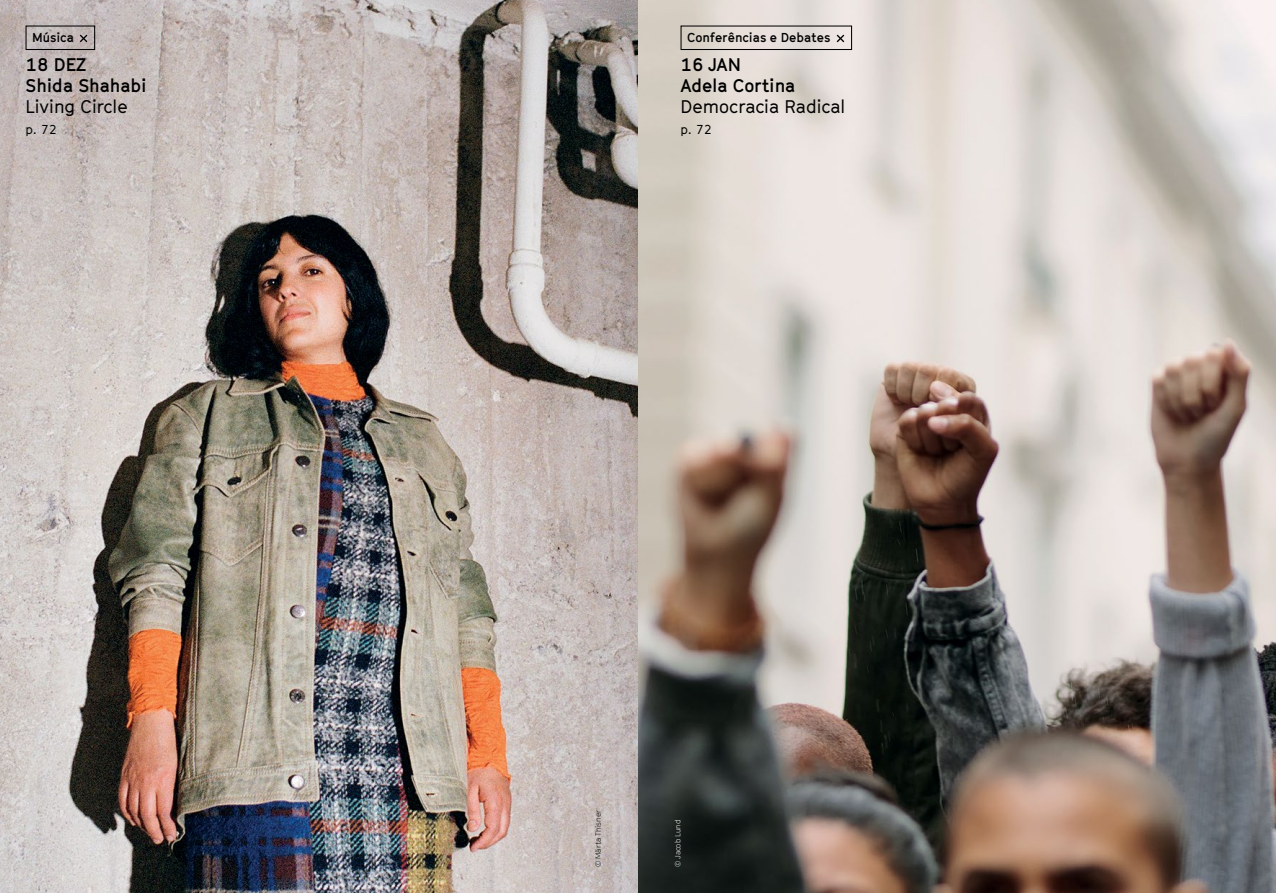
<style>
.page{position:relative;width:1276px;height:893px;background:#fff}
.page>*{position:absolute;margin:0;border:0;box-sizing:border-box;transform-origin:0 0}
.t1{font:700 18px/21px "GT Cinetype";color:#000}
.t2{font:18px "GT Cinetype";color:#000}
.t3{font:700 12.75px "GT Cinetype";color:#000}
.t4{font:12.75px "GT Cinetype";color:#000}
.t5{font:300 7.5px "GT Cinetype";color:#000}
.t6{font:300 7.5px "GT Cinetype";color:#fff}
</style>
<div class="page">
<img style="left:0;top:0;width:1276px;height:893px">
<div style="left:26px;top:26px;width:69px;height:24px;border:1px solid #000"></div>
<svg style="left:80px;top:35px;width:7px;height:7px"></svg>
<div style="left:680px;top:26px;width:172px;height:24px;border:1px solid #000"></div>
<svg style="left:836px;top:35px;width:8px;height:7px"></svg>
<p class="t3" style="left:32px;top:30px;width:43px">Música</p>
<p class="t1" style="left:26px;top:54px;width:123px">18 DEZ<br>Shida Shahabi</p>
<p class="t2" style="left:26px;top:96px;width:104px">Living Circle</p>
<p class="t4" style="left:26px;top:122px;width:33px">p. 72</p>
<p class="t3" style="left:687px;top:30px;width:145px">Conferências e Debates</p>
<p class="t1" style="left:680px;top:54px;width:116px">16 JAN<br>Adela Cortina</p>
<p class="t2" style="left:680px;top:96px;width:166px">Democracia Radical</p>
<p class="t4" style="left:680px;top:122px;width:33px">p. 72</p>
<p class="t5" style="left:594px;top:867px;width:59px;rotate:-90deg">© Märta Thisner</p>
<p class="t6" style="left:673px;top:867px;width:49px;rotate:-90deg">© Jacob Lund</p>
</div>
